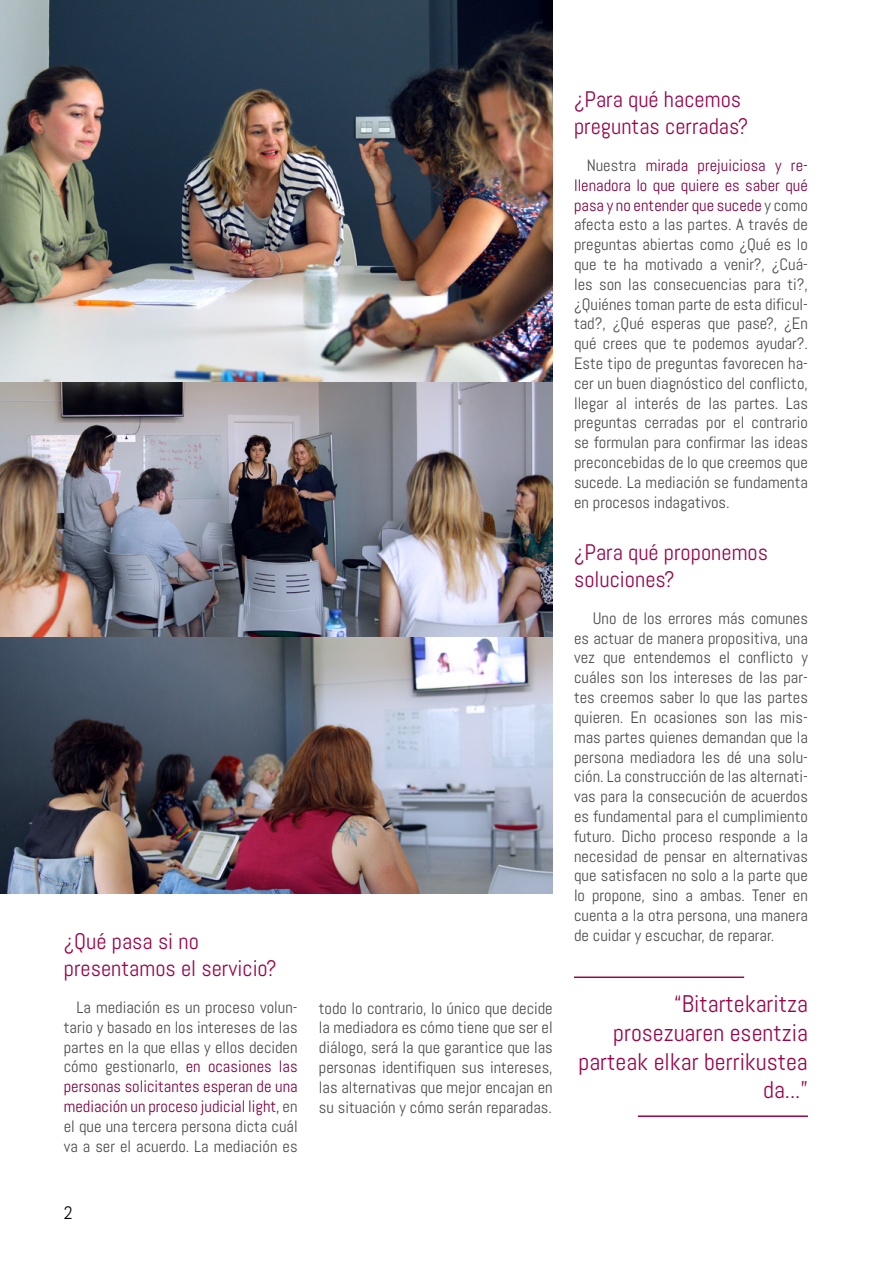
<style>
.page{position:relative;width:893px;height:1263px;background:#fff}
.page>*{position:absolute;margin:0;border:0;box-sizing:border-box;transform-origin:0 0}
.t1{font:24px/28.8px "Abel";color:#9a054a;text-align:right}
.t2{font:22.5px/27px "Abel";color:#9a054a}
.t3{font:18px "Abel";color:#000}
.t4{font:16.5px/19.8px "Abel";color:#4a4a49;text-align:justify}
.s1{color:#7c003e}
</style>
<div class="page">
<hr style="left:574px;top:976px;width:170px;height:2px;background:#9a054a">
<hr style="left:638px;top:1115px;width:170px;height:2px;background:#9a054a">
<img style="left:0;top:0;width:553px;height:893px">
<h2 class="t2" style="left:64px;top:928px;width:214px">¿Qué pasa si no presentamos el servicio?</h2>
<p class="t4" style="left:64px;top:997px;width:235px;text-indent:13px">La mediación es un proceso volun&shy;tario y basado en los intereses de las partes en la que ellas y ellos deciden cómo gestionarlo, <span class="s1">en ocasiones las personas solicitantes esperan de una mediación un proceso judicial light,</span> en el que una tercera persona dicta cuál va a ser el acuerdo. La mediación es</p>
<p class="t4" style="left:319px;top:998px;width:235px">todo lo contrario, lo único que decide la mediadora es cómo tiene que ser el diálogo, será la que garantice que las personas identifiquen sus intereses, las alternativas que mejor encajan en su situación y cómo serán reparadas.</p>
<p class="t3" style="left:64px;top:1201px;width:10px">2</p>
<h2 class="t2" style="left:574px;top:86px;width:176px">¿Para qué hacemos preguntas cerradas?</h2>
<p class="t4" style="left:574px;top:155px;width:235px;text-indent:13px">Nuestra <span class="s1">mirada prejuiciosa y re&shy;llenadora lo que quiere es saber qué pasa y no entender que sucede</span> y como afecta esto a las partes. A través de preguntas abiertas como ¿Qué es lo que te ha motivado a venir?, ¿Cuá&shy;les son las consecuencias para ti?, ¿Quiénes toman parte de esta dificul&shy;tad?, ¿Qué esperas que pase?, ¿En qué crees que te podemos ayudar?.<br>Este tipo de preguntas favorecen ha&shy;cer un buen diagnóstico del conflicto, llegar al interés de las partes. Las preguntas cerradas por el contrario se formulan para confirmar las ideas preconcebidas de lo que creemos que sucede. La mediación se fundamenta en procesos indagativos.</p>
<h2 class="t2" style="left:574px;top:539px;width:196px">¿Para qué proponemos soluciones?</h2>
<p class="t4" style="left:574px;top:608px;width:235px;text-indent:19px">Uno de los errores más comunes es actuar de manera propositiva, una vez que entendemos el conflicto y cuáles son los intereses de las par&shy;tes creemos saber lo que las partes quieren. En ocasiones son las mis&shy;mas partes quienes demandan que la persona mediadora les dé una solu&shy;ción. La construcción de las alternati&shy;vas para la consecución de acuerdos es fundamental para el cumplimiento futuro. Dicho proceso responde a la necesidad de pensar en alternativas que satisfacen no solo a la parte que lo propone, sino a ambas. Tener en cuenta a la otra persona, una manera de cuidar y escuchar, de reparar.</p>
<h1 class="t1" style="left:578px;top:989px;width:231px">“Bitartekaritza prosezuaren esentzia parteak elkar berrikustea da...”</h1>
</div>
